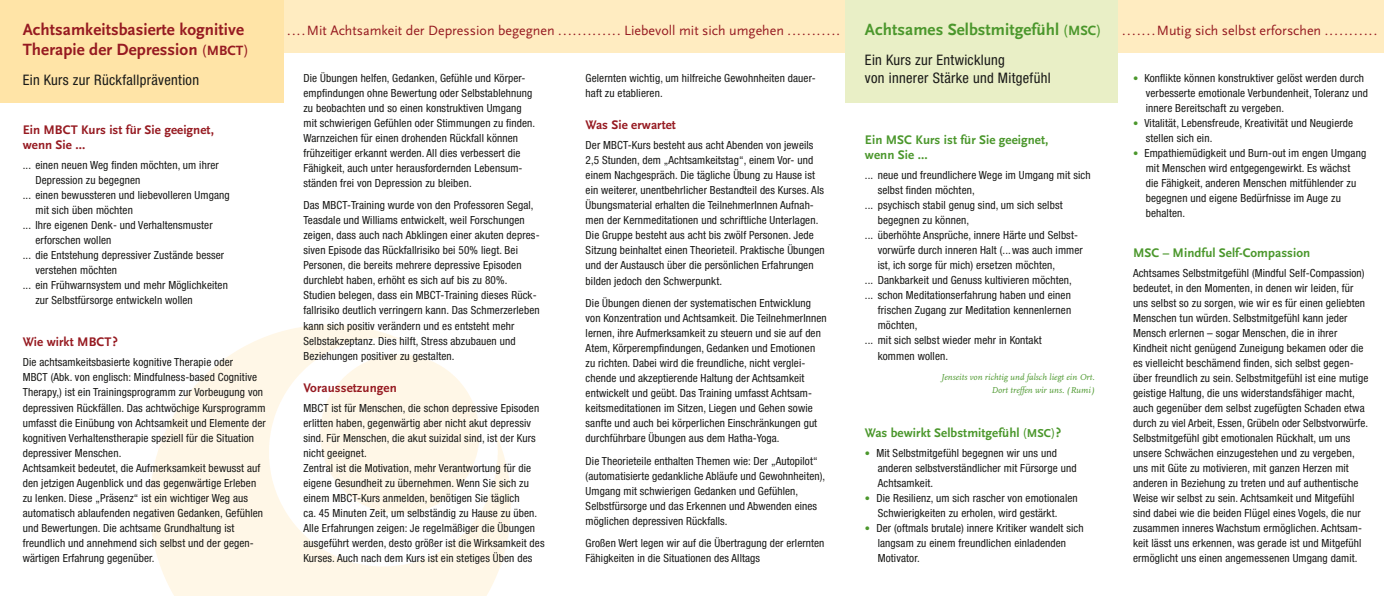
<style>
.page{position:relative;width:1384px;height:596px;background:#fff}
.page>*{position:absolute;margin:0;border:0;box-sizing:border-box;transform-origin:0 0}
.t1{font:700 17px/20px "Scala Sans";letter-spacing:.005em;color:#961a21}
.t2{font:700 17px "Scala Sans";letter-spacing:.005em;color:#4b972c}
.t3{font:condensed 14.5px/18px "Helvetica Neue LT Std";letter-spacing:.02em;color:#1a1a18}
.t4{font:14px "Scala Sans";color:#961a21}
.t5{font:700 13px/15px "Scala Sans";letter-spacing:.005em;color:#4b972c}
.t6{font:700 13px/15px "Scala Sans";letter-spacing:.005em;color:#961a21}
.t7{font:condensed 11.2px/15px "Helvetica Neue LT Std";letter-spacing:.01em;color:#1a1a18}
.t8{font:italic 9px/12.2px "Scala";letter-spacing:.005em;color:#4b972c;text-align:right}
.s1{font-weight:400;font-size:14px}
.s2{font-size:14px}
.s3{font-weight:400;font-size:12px}
.s4{font-size:12px}
.s5{font-size:10.5px;color:#4b972c}
</style>
<div class="page">
<div style="left:283px;top:0;width:823px;height:52px;background:#ffecc1"></div>
<div style="left:1117px;top:0;width:266px;height:52px;background:#ffecc1"></div>
<div style="left:845px;top:0;width:272px;height:102px;background:#e9efc6"></div>
<div style="left:0;top:0;width:283px;height:102px;background:#ffe4a7"></div>
<h1 class="t1" style="left:23px;top:20px;width:228px">Achtsamkeitsbasierte kognitive<br>Therapie der Depression <span class="s1">(</span><span class="s2">MBCT</span><span class="s1">)</span></h1>
<p class="t3" style="left:23px;top:71px;width:178px">Ein Kurs zur Rückfallprävention</p>
<p class="t6" style="left:23px;top:122px;width:193px">Ein MBCT Kurs ist für Sie geeignet, wenn Sie ...</p>
<p class="t7" style="left:23px;top:157px;width:198px">... einen neuen Weg finden möchten, um ihrer</p>
<p class="t7" style="left:35px;top:172px;width:106px">Depression zu begegnen</p>
<p class="t7" style="left:23px;top:187px;width:208px">... einen bewussteren und liebevolleren Umgang</p>
<p class="t7" style="left:35px;top:202px;width:99px">mit sich üben möchten</p>
<p class="t7" style="left:23px;top:217px;width:191px">... Ihre eigenen Denk- und Verhaltensmuster</p>
<p class="t7" style="left:35px;top:232px;width:77px">erforschen wollen</p>
<p class="t7" style="left:23px;top:247px;width:203px">... die Entstehung depressiver Zustände besser</p>
<p class="t7" style="left:35px;top:262px;width:83px">verstehen möchten</p>
<p class="t7" style="left:23px;top:277px;width:207px">... ein Frühwarnsystem und mehr Möglichkeiten</p>
<p class="t7" style="left:35px;top:292px;width:159px">zur Selbstfürsorge entwickeln wollen</p>
<p class="t6" style="left:23px;top:335px;width:97px">Wie wirkt MBCT?</p>
<p class="t7" style="left:23px;top:354px;width:245px">Die achtsamkeitsbasierte kognitive Therapie oder<br>MBCT (Abk. von englisch: Mindfulness-based Cognitive Therapy,) ist ein Trainingsprogramm zur Vorbeugung von depressiven Rückfällen. Das achtwöchige Kursprogramm umfasst die Einübung von Achtsamkeit und Elemente der kognitiven Verhaltenstherapie speziell für die Situation depressiver Menschen.<br>Achtsamkeit bedeutet, die Aufmerksamkeit bewusst auf den jetzigen Augenblick und das gegenwärtige Erleben zu lenken. Diese „Präsenz“ ist ein wichtiger Weg aus automatisch ablaufenden negativen Gedanken, Gefühlen und Bewertungen. Die achtsame Grundhaltung ist freundlich und annehmend sich selbst und der gegen&shy;wärtigen Erfahrung gegenüber.</p>
<p class="t4" style="left:287px;top:23px;width:554px">....Mit Achtsamkeit der Depression begegnen ............. Liebevoll mit sich umgehen ...........</p>
<p class="t7" style="left:303px;top:70px;width:233px">Die Übungen helfen, Gedanken, Gefühle und Körper&shy;empfindungen ohne Bewertung oder Selbstablehnung zu beobachten und so einen konstruktiven Umgang mit schwierigen Gefühlen oder Stimmungen zu finden.<br>Warnzeichen für einen drohenden Rückfall können frühzeitiger erkannt werden. All dies verbessert die Fähigkeit, auch unter herausfordernden Lebensum&shy;ständen frei von Depression zu bleiben.</p>
<p class="t7" style="left:303px;top:198px;width:238px">Das MBCT-Training wurde von den Professoren Segal, Teasdale und Williams entwickelt, weil Forschungen zeigen, dass auch nach Abklingen einer akuten depres&shy;siven Episode das Rückfallrisiko bei 50% liegt. Bei Personen, die bereits mehrere depressive Episoden durchlebt haben, erhöht es sich auf bis zu 80%.<br>Studien belegen, dass ein MBCT-Training dieses Rück&shy;fallrisiko deutlich verringern kann. Das Schmerzerleben kann sich positiv verändern und es entsteht mehr Selbstakzeptanz. Dies hilft, Stress abzubauen und Beziehungen positiver zu gestalten.</p>
<p class="t6" style="left:303px;top:380px;width:95px">Voraussetzungen</p>
<p class="t7" style="left:303px;top:400px;width:243px">MBCT ist für Menschen, die schon depressive Episoden erlitten haben, gegenwärtig aber nicht akut depressiv sind. Für Menschen, die akut suizidal sind, ist der Kurs nicht geeignet.<br>Zentral ist die Motivation, mehr Verantwortung für die eigene Gesundheit zu übernehmen. Wenn Sie sich zu einem MBCT-Kurs anmelden, benötigen Sie täglich<br>ca. 45 Minuten Zeit, um selbständig zu Hause zu üben.<br>Alle Erfahrungen zeigen: Je regelmäßiger die Übungen ausgeführt werden, desto größer ist die Wirksamkeit des Kurses. Auch nach dem Kurs ist ein stetiges Üben des</p>
<p class="t7" style="left:585px;top:70px;width:231px">Gelernten wichtig, um hilfreiche Gewohnheiten dauer&shy;haft zu etablieren.</p>
<p class="t6" style="left:585px;top:118px;width:92px">Was Sie erwartet</p>
<p class="t7" style="left:585px;top:138px;width:240px">Der MBCT-Kurs besteht aus acht Abenden von jeweils 2,5 Stunden, dem „Achtsamkeitstag“, einem Vor- und einem Nachgespräch. Die tägliche Übung zu Hause ist ein weiterer, unentbehrlicher Bestandteil des Kurses. Als Übungsmaterial erhalten die TeilnehmerInnen Aufnah&shy;men der Kernmeditationen und schriftliche Unterlagen.<br>Die Gruppe besteht aus acht bis zwölf Personen. Jede Sitzung beinhaltet einen Theorieteil. Praktische Übungen und der Austausch über die persönlichen Erfahrungen bilden jedoch den Schwerpunkt.</p>
<p class="t7" style="left:585px;top:295px;width:242px">Die Übungen dienen der systematischen Entwicklung von Konzentration und Achtsamkeit. Die TeilnehmerInnen lernen, ihre Aufmerksamkeit zu steuern und sie auf den Atem, Körperempfindungen, Gedanken und Emotionen zu richten. Dabei wird die freundliche, nicht verglei&shy;chende und akzeptierende Haltung der Achtsamkeit entwickelt und geübt. Das Training umfasst Achtsam&shy;keitsmeditationen im Sitzen, Liegen und Gehen sowie sanfte und auch bei körperlichen Einschränkungen gut durchführbare Übungen aus dem Hatha-Yoga.</p>
<p class="t7" style="left:585px;top:453px;width:241px">Die Theorieteile enthalten Themen wie: Der „Autopilot“ (automatisierte gedankliche Abläufe und Gewohnheiten), Umgang mit schwierigen Gedanken und Gefühlen, Selbstfürsorge und das Erkennen und Abwenden eines möglichen depressiven Rückfalls.</p>
<p class="t7" style="left:585px;top:535px;width:240px">Großen Wert legen wir auf die Übertragung der erlernten<br>Fähigkeiten in die Situationen des Alltags</p>
<h1 class="t2" style="left:865px;top:20px;width:238px">Achtsames Selbstmitgefühl <span class="s1">(</span><span class="s2">MSC</span><span class="s1">)</span></h1>
<p class="t3" style="left:865px;top:51px;width:187px">Ein Kurs zur Entwicklung<br>von innerer Stärke und Mitgefühl</p>
<p class="t5" style="left:865px;top:133px;width:185px">Ein MSC Kurs ist für Sie geeignet, wenn Sie ...</p>
<p class="t7" style="left:865px;top:167px;width:227px">... neue und freundlichere Wege im Umgang mit sich</p>
<p class="t7" style="left:877px;top:182px;width:99px">selbst finden möchten,</p>
<p class="t7" style="left:865px;top:197px;width:199px">... psychisch stabil genug sind, um sich selbst</p>
<p class="t7" style="left:877px;top:212px;width:93px">begegnen zu können,</p>
<p class="t7" style="left:865px;top:227px;width:213px">... überhöhte Ansprüche, innere Härte und Selbst-</p>
<p class="t7" style="left:877px;top:242px;width:207px">vorwürfe durch inneren Halt (...was auch immer</p>
<p class="t7" style="left:877px;top:257px;width:179px">ist, ich sorge für mich) ersetzen möchten,</p>
<p class="t7" style="left:865px;top:272px;width:208px">... Dankbarkeit und Genuss kultivieren möchten,</p>
<p class="t7" style="left:865px;top:287px;width:207px">... schon Meditationserfahrung haben und einen</p>
<p class="t7" style="left:877px;top:302px;width:195px">frischen Zugang zur Meditation kennenlernen</p>
<p class="t7" style="left:877px;top:317px;width:41px">möchten,</p>
<p class="t7" style="left:865px;top:332px;width:178px">... mit sich selbst wieder mehr in Kontakt</p>
<p class="t7" style="left:877px;top:348px;width:72px">kommen wollen.</p>
<p class="t8" style="left:941px;top:371px;width:155px">Jenseits von richtig und falsch liegt ein Ort.<br>Dort treffen wir uns. (Rumi)</p>
<p class="t5" style="left:865px;top:425px;width:198px">Was bewirkt Selbstmitgefühl <span class="s3">(</span><span class="s4">MSC</span><span class="s3">)</span>?</p>
<p class="t7" style="left:877px;top:445px;width:200px;text-indent:-13px"><span class="s5">•</span> Mit Selbstmitgefühl begegnen wir uns und anderen selbstverständlicher mit Fürsorge und<br>Achtsamkeit.</p>
<p class="t7" style="left:877px;top:490px;width:201px;text-indent:-13px"><span class="s5">•</span> Die Resilienz, um sich rascher von emotionalen<br>Schwierigkeiten zu erholen, wird gestärkt.</p>
<p class="t7" style="left:877px;top:520px;width:207px;text-indent:-13px"><span class="s5">•</span> Der (oftmals brutale) innere Kritiker wandelt sich langsam zu einem freundlichen einladenden<br>Motivator.</p>
<p class="t4" style="left:1122px;top:23px;width:256px">.......Mutig sich selbst erforschen ...........</p>
<p class="t7" style="left:1145px;top:70px;width:224px;text-indent:-13px"><span class="s5">•</span> Konflikte können konstruktiver gelöst werden durch verbesserte emotionale Verbundenheit, Toleranz und innere Bereitschaft zu vergeben.</p>
<p class="t7" style="left:1145px;top:115px;width:209px;text-indent:-13px"><span class="s5">•</span> Vitalität, Lebensfreude, Kreativität und Neugierde stellen sich ein.</p>
<p class="t7" style="left:1145px;top:145px;width:222px;text-indent:-13px"><span class="s5">•</span> Empathiemüdigkeit und Burn-out im engen Umgang mit Menschen wird entgegengewirkt. Es wächst<br>die Fähigkeit, anderen Menschen mitfühlender zu begegnen und eigene Bedürfnisse im Auge zu behalten.</p>
<p class="t5" style="left:1132px;top:245px;width:179px">MSC – Mindful Self-Compassion</p>
<p class="t7" style="left:1132px;top:265px;width:237px">Achtsames Selbstmitgefühl (Mindful Self-Compassion) bedeutet, in den Momenten, in denen wir leiden, für uns selbst so zu sorgen, wie wir es für einen geliebten Menschen tun würden. Selbstmitgefühl kann jeder Mensch erlernen – sogar Menschen, die in ihrer Kindheit nicht genügend Zuneigung bekamen oder die es vielleicht beschämend finden, sich selbst gegen&shy;über freundlich zu sein. Selbstmitgefühl ist eine mutige geistige Haltung, die uns widerstandsfähiger macht, auch gegenüber dem selbst zugefügten Schaden etwa durch zu viel Arbeit, Essen, Grübeln oder Selbstvorwürfe.<br>Selbstmitgefühl gibt emotionalen Rückhalt, um uns unsere Schwächen einzugestehen und zu vergeben, uns mit Güte zu motivieren, mit ganzen Herzen mit anderen in Beziehung zu treten und auf authentische Weise wir selbst zu sein. Achtsamkeit und Mitgefühl sind dabei wie die beiden Flügel eines Vogels, die nur zusammen inneres Wachstum ermöglichen. Achtsam&shy;keit lässt uns erkennen, was gerade ist und Mitgefühl ermöglicht uns einen angemessenen Umgang damit.</p>
</div>
